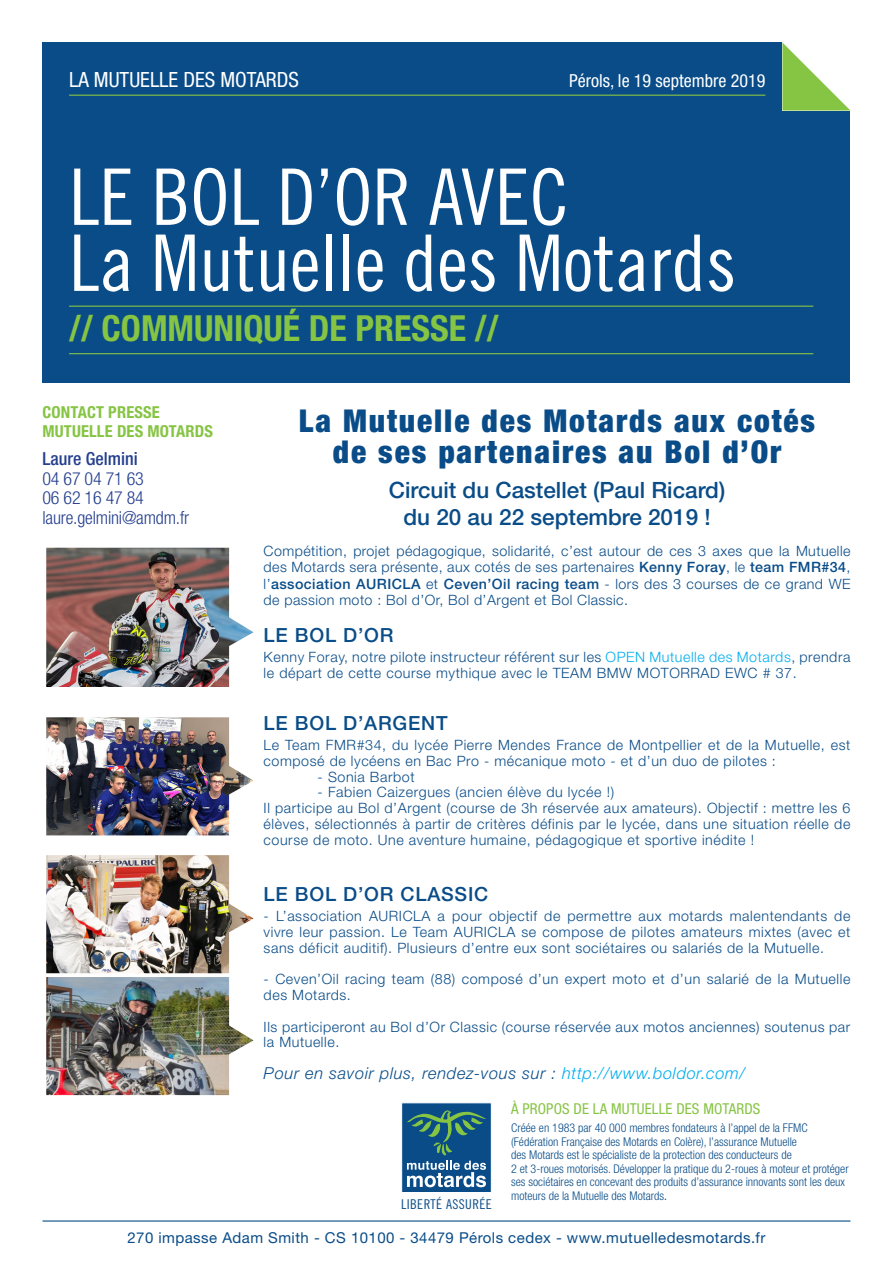
<style>
.page{position:relative;width:893px;height:1263px;background:#fff}
.page>*{position:absolute;margin:0;border:0;box-sizing:border-box;transform-origin:0 0}
.t1{font:78px "Trade Gothic Cond Eighteen";color:#fff}
.t2{font:700 condensed 36px "Helvetica Neue";color:#86c443}
.t3{font:900 condensed 31.5px "Helvetica Neue";letter-spacing:.06em;color:#094c88}
.t4{font:500 22.5px "Helvetica Neue";color:#094c88}
.t5{font:condensed 21px "Helvetica Neue";color:#fff}
.t6{font:500 19.5px "Helvetica Neue";letter-spacing:.04em;color:#094c88}
.t7{font:300 condensed 18px "Helvetica Neue";letter-spacing:-.01em;color:#253f8e}
.t8{font:condensed 18px "Helvetica Neue";color:#fff}
.t9{font:500 condensed 18px "Helvetica Neue";color:#253f8e}
.t10{font:italic 300 16.5px "Helvetica Neue";letter-spacing:.04em;color:#094c88}
.t11{font:700 condensed 16.5px "Helvetica Neue";letter-spacing:.01em;color:#86c443}
.t12{font:15px "Helvetica Neue";letter-spacing:.03em;color:#094c88}
.t13{font:condensed 15px "Helvetica Neue";letter-spacing:.01em;color:#86c443}
.t14{font:300 14.25px/15.8px "Helvetica Neue";letter-spacing:.04em;color:#094c88}
.t15{font:13.5px "Trade Gothic Cond Eighteen";letter-spacing:.03em;color:#094c88}
.t16{font:300 condensed 12px/13.5px "Helvetica Neue";color:#094c88}
.s1{font-weight:500}
.s2{color:#00aeef}
.s3{font-weight:400}
</style>
<div class="page">
<div style="left:43px;top:43px;width:807px;height:340px;background:#094c88"></div>
<hr style="left:69px;top:306px;width:744px;height:1px;background:#86c443">
<hr style="left:69px;top:353px;width:744px;height:1px;background:#86c443">
<svg style="left:782px;top:43px;width:68px;height:68px;background:#c2e1a0"></svg>
<div style="left:401px;top:1102px;width:91px;height:91px;background:#094c88;border:1px solid #fff"></div>
<svg style="left:407px;top:1110px;width:79px;height:77px"></svg>
<hr style="left:69px;top:95px;width:696px;height:1px;background:#86c443">
<hr style="left:43px;top:1220px;width:807px;height:1px;background:#094c88">
<img style="left:46px;top:855px;width:208px;height:118px">
<img style="left:46px;top:717px;width:208px;height:118px">
<img style="left:46px;top:548px;width:208px;height:139px">
<img style="left:46px;top:977px;width:208px;height:118px">
<p class="t5" style="left:69px;top:67px;width:231px">LA MUTUELLE DES MOTARDS</p>
<p class="t8" style="left:569px;top:70px;width:198px">Pérols, le 19 septembre 2019</p>
<p class="t1" style="left:69px;top:151px;width:501px">LE BOL D’OR AVEC</p>
<p class="t1" style="left:69px;top:217px;width:669px">La Mutuelle des Motards</p>
<p class="t2" style="left:69px;top:307px;width:431px">// COMMUNIQUÉ DE PRESSE //</p>
<p class="t11" style="left:43px;top:402px;width:119px">CONTACT PRESSE</p>
<p class="t11" style="left:43px;top:421px;width:172px">MUTUELLE DES MOTARDS</p>
<p class="t9" style="left:43px;top:448px;width:97px">Laure Gelmini</p>
<p class="t7" style="left:43px;top:468px;width:103px">04 67 04 71 63</p>
<p class="t7" style="left:43px;top:488px;width:103px">06 62 16 47 84</p>
<p class="t7" style="left:43px;top:507px;width:148px">laure.gelmini@amdm.fr</p>
<p class="t3" style="left:299px;top:401px;width:518px">La Mutuelle des Motards aux cotés</p>
<p class="t3" style="left:333px;top:432px;width:450px">de ses partenaires au Bol d’Or</p>
<p class="t4" style="left:389px;top:477px;width:338px">Circuit du Castellet (Paul Ricard)</p>
<p class="t4" style="left:403px;top:503px;width:309px">du 20 au 22 septembre 2019 !</p>
<p class="t14" style="left:264px;top:542px;width:588px;line-height:16.5px;text-align:justify">Compétition, projet pédagogique, solidarité, c’est autour de ces 3 axes que la Mutuelle des Motards sera présente, aux cotés de ses partenaires <span class="s1">Kenny Foray</span>, le <span class="s1">team FMR#34</span>, l’<span class="s1">association AURICLA</span> et <span class="s1">Ceven’Oil racing team</span> - lors des 3 courses de ce grand WE de passion moto : Bol d’Or, Bol d’Argent et Bol Classic.</p>
<p class="t6" style="left:264px;top:623px;width:131px">LE BOL D’OR</p>
<p class="t14" style="left:264px;top:648px;width:588px">Kenny Foray, notre pilote instructeur référent sur les <span class="s2">OPEN Mutuelle des Motards</span>, prendra le départ de cette course mythique avec le TEAM BMW MOTORRAD EWC # 37.</p>
<p class="t6" style="left:264px;top:711px;width:185px">LE BOL D’ARGENT</p>
<p class="t14" style="left:264px;top:737px;width:588px">Le Team FMR#34, du lycée Pierre Mendes France de Montpellier et de la Mutuelle, est composé de lycéens en Bac Pro - mécanique moto - et d’un duo de pilotes :</p>
<p class="t14" style="left:318px;top:768px;width:98px">- Sonia Barbot</p>
<p class="t14" style="left:318px;top:784px;width:298px">- Fabien Caizergues (ancien élève du lycée !)</p>
<p class="t14" style="left:264px;top:800px;width:588px;text-align:justify">Il participe au Bol d’Argent (course de 3h réservée aux amateurs). Objectif : mettre les 6 élèves, sélectionnés à partir de critères définis par le lycée, dans une situation réelle de course de moto. Une aventure humaine, pédagogique et sportive inédite !</p>
<p class="t6" style="left:264px;top:883px;width:226px">LE BOL D’OR CLASSIC</p>
<p class="t14" style="left:264px;top:908px;width:588px;text-align:justify">- L’association AURICLA a pour objectif de permettre aux motards malentendants de vivre leur passion. Le Team AURICLA se compose de pilotes amateurs mixtes (avec et sans déficit auditif). Plusieurs d’entre eux sont sociétaires ou salariés de la Mutuelle.</p>
<p class="t14" style="left:264px;top:971px;width:588px">- Ceven’Oil racing team (88) composé d’un expert moto et d’un salarié de la Mutuelle des Motards.</p>
<p class="t14" style="left:264px;top:1018px;width:588px">Ils participeront au Bol d’Or Classic (course réservée aux motos anciennes) soutenus par la Mutuelle.</p>
<p class="t10" style="left:264px;top:1063px;width:483px">Pour en savoir plus, rendez-vous sur : <span class="s2">http://www.boldor.com/</span></p>
<p class="t13" style="left:511px;top:1100px;width:251px">À PROPOS DE LA MUTUELLE DES MOTARDS</p>
<p class="t16" style="left:511px;top:1121px;width:298px">Créée en 1983 par 40 000 membres fondateurs à l’appel de la FFMC (Fédération Française des Motards en Colère), l’assurance Mutuelle</p>
<p class="t16" style="left:511px;top:1148px;width:282px">des Motards est le spécialiste de la protection des conducteurs de</p>
<p class="t16" style="left:511px;top:1161px;width:339px">2 et 3-roues motorisés. Développer la pratique du 2-roues à moteur et protéger ses sociétaires en concevant des produits d’assurance innovants sont les deux moteurs de la Mutuelle des Motards<span class="s3">.</span></p>
<p class="t12" style="left:127px;top:1229px;width:640px">270 impasse Adam Smith - CS 10100 - 34479 Pérols cedex - www.mutuelledesmotards.fr</p>
<p class="t15" style="left:401px;top:1196px;width:92px">LIBERTÉ ASSURÉE</p>
</div>
